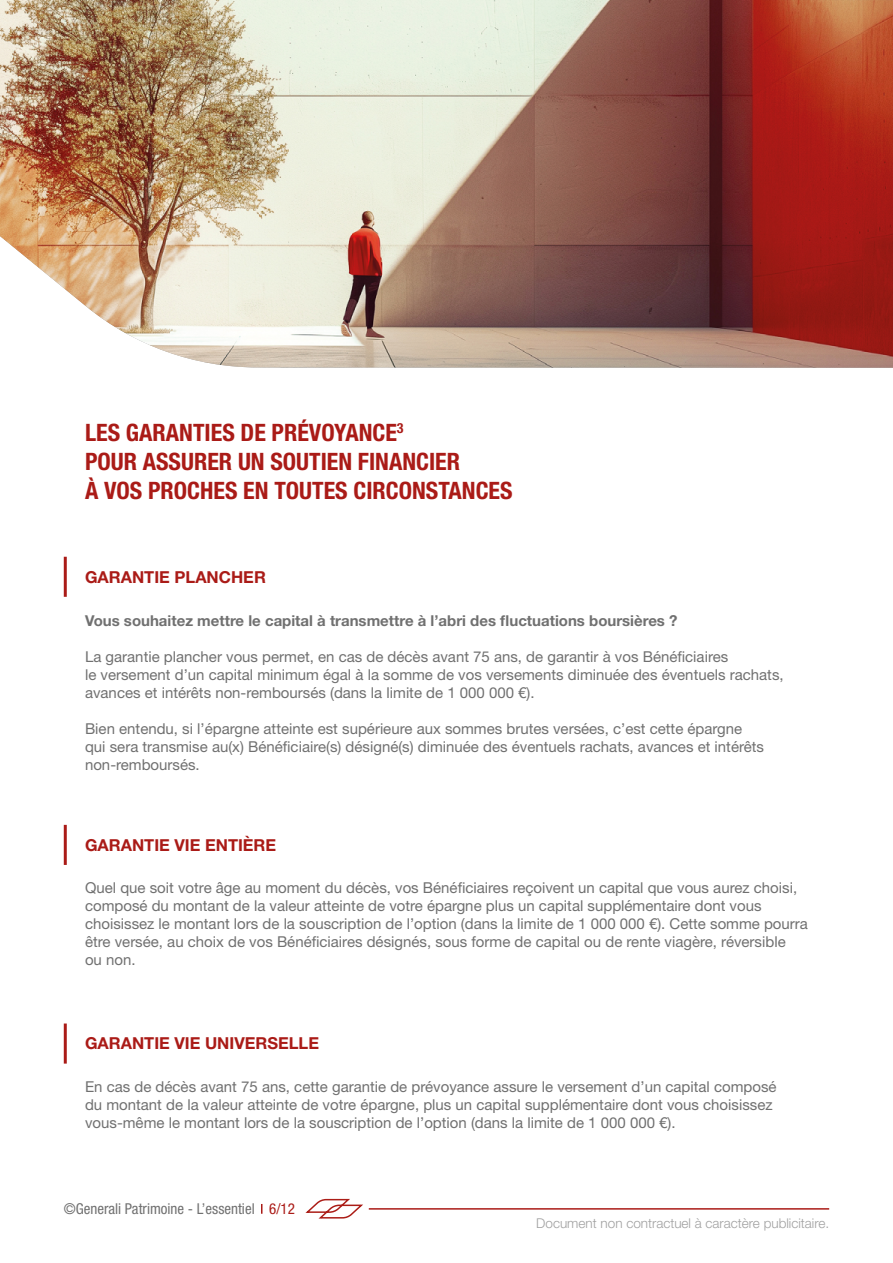
<style>
.page{position:relative;width:893px;height:1263px;background:#fff}
.page>*{position:absolute;margin:0;border:0;box-sizing:border-box;transform-origin:0 0}
.t1{font:700 condensed 24px/28.8px "Helvetica Neue LT Std";color:#aa1b17}
.t2{font:700 16.5px "Helvetica Neue LT Std";color:#aa1b17}
.t3{font:15px/18px "Helvetica Neue LT Std";color:#707070}
.t4{font:700 15px "Helvetica Neue LT Std";color:#707070}
.t5{font:condensed 15px "Helvetica Neue LT Std";color:#707070}
.t6{font:300 13.5px "Helvetica Neue LT Std";color:#a0a0a0}
.s1{color:#aa1b17}
</style>
<div class="page">
<img style="left:0;top:0;width:893px;height:368px">
<hr style="left:369px;top:1208px;width:460px;height:1px;background:#aa1b17">
<svg style="left:305px;top:1198px;width:58px;height:21px"></svg>
<hr style="left:64px;top:557px;width:3px;height:40px;background:#aa1b17">
<hr style="left:64px;top:825px;width:3px;height:40px;background:#aa1b17">
<hr style="left:64px;top:1023px;width:3px;height:40px;background:#aa1b17">
<h1 class="t1" style="left:85px;top:418px;width:429px">LES GARANTIES DE PRÉVOYANCE<sup>3<br></sup>POUR ASSURER UN SOUTIEN FINANCIER<br>À VOS PROCHES EN TOUTES CIRCONSTANCES</h1>
<p class="t2" style="left:85px;top:567px;width:182px">GARANTIE PLANCHER</p>
<p class="t4" style="left:85px;top:611px;width:594px">Vous souhaitez mettre le capital à transmettre à l’abri des fluctuations boursières ?</p>
<p class="t3" style="left:85px;top:647px;width:700px">La garantie plancher vous permet, en cas de décès avant 75 ans, de garantir à vos Bénéficiaires<br>le versement d’un capital minimum égal à la somme de vos versements diminuée des éventuels rachats, avances et intérêts non-remboursés (dans la limite de 1 000 000 €).</p>
<p class="t3" style="left:85px;top:719px;width:680px">Bien entendu, si l’épargne atteinte est supérieure aux sommes brutes versées, c’est cette épargne qui sera transmise au(x) Bénéficiaire(s) désigné(s) diminuée des éventuels rachats, avances et intérêts non-remboursés.</p>
<p class="t2" style="left:85px;top:835px;width:193px">GARANTIE VIE ENTIÈRE</p>
<p class="t3" style="left:85px;top:879px;width:724px">Quel que soit votre âge au moment du décès, vos Bénéficiaires reçoivent un capital que vous aurez choisi, composé du montant de la valeur atteinte de votre épargne plus un capital supplémentaire dont vous choisissez le montant lors de la souscription de l’option (dans la limite de 1 000 000 €). Cette somme pourra être versée, au choix de vos Bénéficiaires désignés, sous forme de capital ou de rente viagère, réversible<br>ou non.</p>
<p class="t2" style="left:85px;top:1033px;width:236px">GARANTIE VIE UNIVERSELLE</p>
<p class="t3" style="left:85px;top:1077px;width:693px">En cas de décès avant 75 ans, cette garantie de prévoyance assure le versement d’un capital composé du montant de la valeur atteinte de votre épargne, plus un capital supplémentaire dont vous choisissez vous-même le montant lors de la souscription de l’option (dans la limite de 1 000 000 €).</p>
<p class="t5" style="left:64px;top:1200px;width:233px">©Generali Patrimoine - L’essentiel <span class="s1">6/12</span></p>
<p class="t6" style="left:536px;top:1215px;width:294px">Document non contractuel à caractère publicitaire.</p>
</div>
